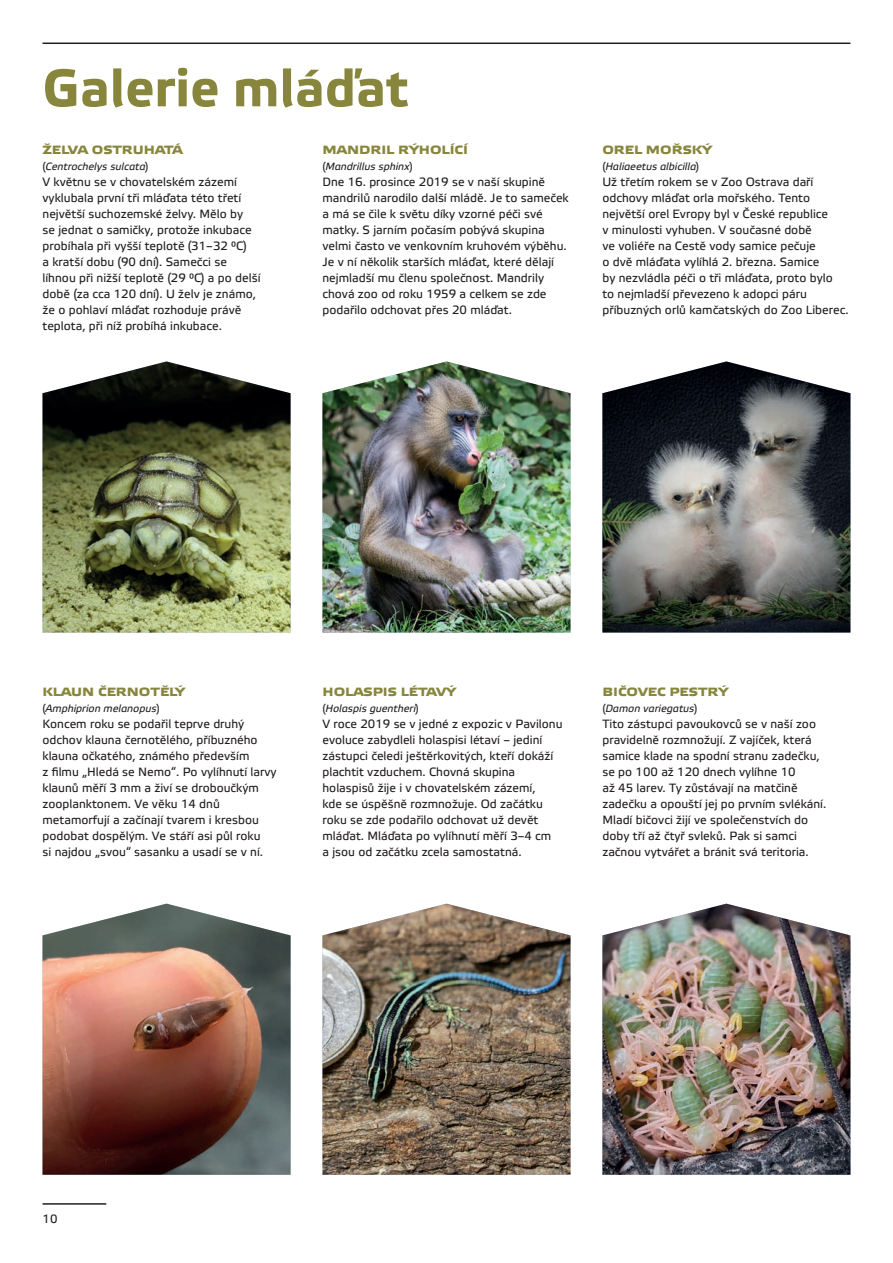
<style>
.page{position:relative;width:893px;height:1263px;background:#fff}
.page>*{position:absolute;margin:0;border:0;box-sizing:border-box;transform-origin:0 0}
.t1{font:700 52.5px "Etelka Text";color:#88863c}
.t2{font:12px/15.9px "Etelka Text";color:#231f20}
.t3{font:500 12px "Etelka Wide";color:#88863c}
.t4{font:italic 10.5px "Etelka Text";color:#231f20}
.s1{font-style:normal}
</style>
<div class="page">
<hr style="left:43px;top:1203px;width:63px;height:2px;background:#231f20">
<hr style="left:43px;top:43px;width:807px;height:1px;background:#231f20">
<img style="left:43px;top:361px;width:248px;height:271px">
<img style="left:43px;top:904px;width:248px;height:271px">
<img style="left:322px;top:361px;width:248px;height:271px">
<img style="left:322px;top:904px;width:248px;height:271px">
<img style="left:602px;top:904px;width:248px;height:271px">
<img style="left:602px;top:361px;width:248px;height:271px">
<h1 class="t1" style="left:43px;top:55px;width:367px">Galerie mláďat</h1>
<p class="t3" style="left:43px;top:143px;width:142px">ŽELVA OSTRUHATÁ</p>
<p class="t4" style="left:43px;top:160px;width:107px"><span class="s1">(</span>Centrochelys sulcata<span class="s1">)</span></p>
<p class="t2" style="left:43px;top:174px;width:219px">V květnu se v chovatelském zázemí vyklubala první tři mláďata této třetí největší suchozemské želvy. Mělo by<br>se jednat o samičky, protože inkubace probíhala při vyšší teplotě (31–32 °C)<br>a kratší dobu (90 dní). Samečci se líhnou při nižší teplotě (29 °C) a po delší době (za cca 120 dní). U želv je známo, že o pohlaví mláďat rozhoduje právě teplota, při níž probíhá inkubace.</p>
<p class="t3" style="left:322px;top:143px;width:147px">MANDRIL RÝHOLÍCÍ</p>
<p class="t4" style="left:322px;top:160px;width:92px"><span class="s1">(</span>Mandrillus sphinx<span class="s1">)</span></p>
<p class="t2" style="left:322px;top:174px;width:248px">Dne 16. prosince 2019 se v naší skupině mandrilů narodilo další mládě. Je to sameček a má se čile k světu díky vzorné péči své matky. S jarním počasím pobývá skupina velmi často ve venkovním kruhovém výběhu.<br>Je v ní několik starších mláďat, které dělají nejmladší mu členu společnost. Mandrily chová zoo od roku 1959 a celkem se zde podařilo odchovat přes 20 mláďat.</p>
<p class="t3" style="left:602px;top:143px;width:111px">OREL MOŘSKÝ</p>
<p class="t4" style="left:602px;top:160px;width:98px"><span class="s1">(</span>Haliaeetus albicilla<span class="s1">)</span></p>
<p class="t2" style="left:602px;top:174px;width:248px">Už třetím rokem se v Zoo Ostrava daří odchovy mláďat orla mořského. Tento největší orel Evropy byl v České republice<br>v minulosti vyhuben. V současné době<br>ve voliéře na Cestě vody samice pečuje<br>o dvě mláďata vylíhlá 2. března. Samice<br>by nezvládla péči o tři mláďata, proto bylo<br>to nejmladší převezeno k adopci páru příbuzných orlů kamčatských do Zoo Liberec.</p>
<p class="t3" style="left:43px;top:685px;width:144px">KLAUN ČERNOTĚLÝ</p>
<p class="t4" style="left:43px;top:703px;width:119px"><span class="s1">(</span>Amphiprion melanopus<span class="s1">)</span></p>
<p class="t2" style="left:43px;top:716px;width:236px">Koncem roku se podařil teprve druhý odchov klauna černotělého, příbuzného klauna očkatého, známého především<br>z filmu „Hledá se Nemo“. Po vylíhnutí larvy klaunů měří 3 mm a živí se droboučkým zooplanktonem. Ve věku 14 dnů metamorfují a začínají tvarem i kresbou podobat dospělým. Ve stáří asi půl roku<br>si najdou „svou“ sasanku a usadí se v ní.</p>
<p class="t3" style="left:322px;top:685px;width:135px">HOLASPIS LÉTAVÝ</p>
<p class="t4" style="left:322px;top:703px;width:98px"><span class="s1">(</span>Holaspis guentheri<span class="s1">)</span></p>
<p class="t2" style="left:322px;top:716px;width:242px">V roce 2019 se v jedné z expozic v Pavilonu evoluce zabydleli holaspisi létaví – jediní zástupci čeledi ještěrkovitých, kteří dokáží plachtit vzduchem. Chovná skupina holaspisů žije i v chovatelském zázemí,<br>kde se úspěšně rozmnožuje. Od začátku roku se zde podařilo odchovat už devět mláďat. Mláďata po vylíhnutí měří 3–4 cm<br>a jsou od začátku zcela samostatná.</p>
<p class="t3" style="left:602px;top:685px;width:127px">BIČOVEC PESTRÝ</p>
<p class="t4" style="left:602px;top:703px;width:96px"><span class="s1">(</span>Damon variegatus<span class="s1">)</span></p>
<p class="t2" style="left:602px;top:716px;width:225px">Tito zástupci pavoukovců se v naší zoo pravidelně rozmnožují. Z vajíček, která samice klade na spodní stranu zadečku, se po 100 až 120 dnech vylíhne 10<br>až 45 larev. Ty zůstávají na matčině zadečku a opouští jej po prvním svlékání.<br>Mladí bičovci žijí ve společenstvích do doby tří až čtyř svleků. Pak si samci začnou vytvářet a bránit svá teritoria.</p>
<p class="t2" style="left:43px;top:1211px;width:16px">10</p>
</div>
